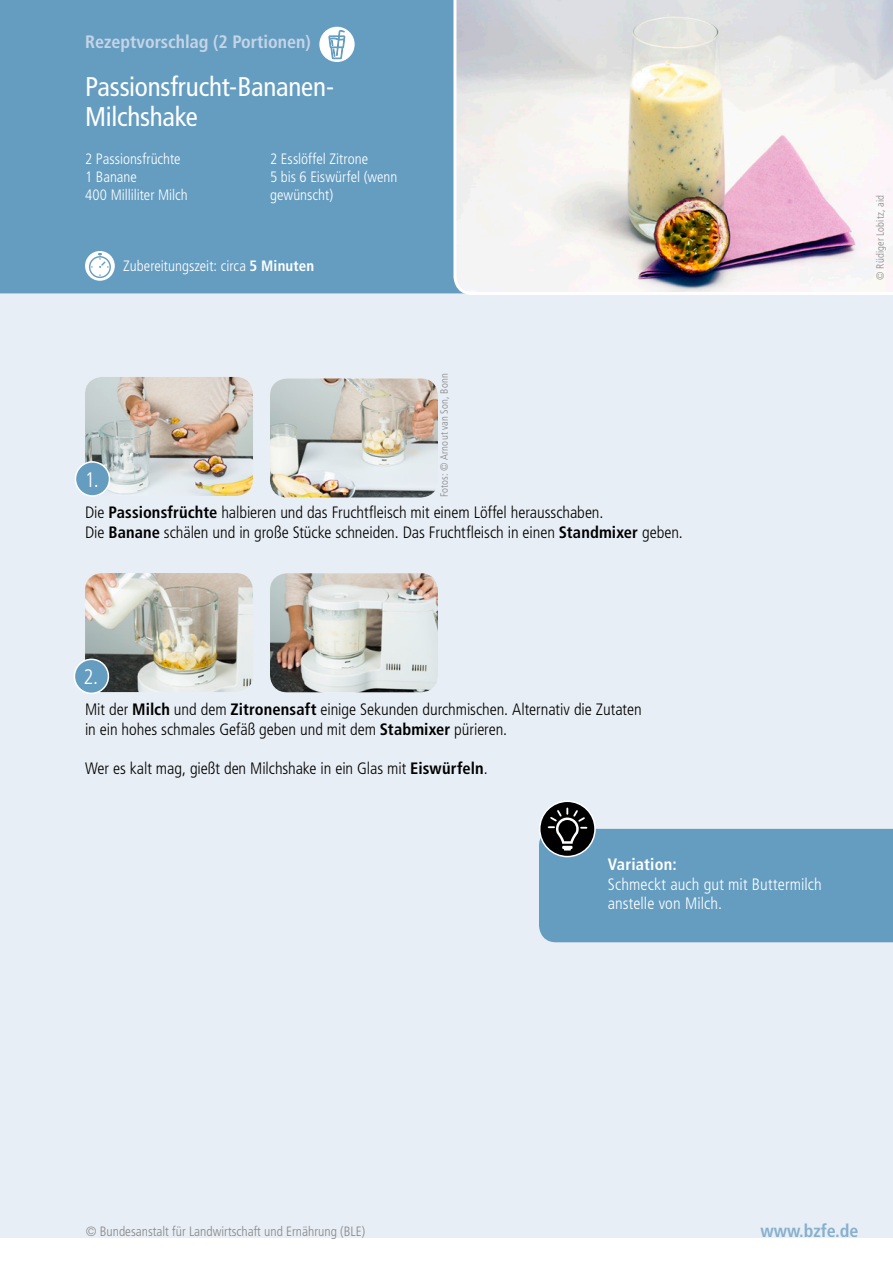
<style>
.page{position:relative;width:893px;height:1263px;background:#fff}
.page>*{position:absolute;margin:0;border:0;box-sizing:border-box;transform-origin:0 0}
._1_Head{font:condensed 27px/30px "Frutiger LT";letter-spacing:-.01em;color:#fff}
._1_Zahl{font:300 condensed 21px "Frutiger LT";color:#fff}
.t1{font:700 condensed 18px "Frutiger LT";color:#c6d5e6}
._1_Subhead{font:700 condensed 18px "Frutiger LT";color:#87b0ce}
.Zubereitung{font:300 condensed 16.5px/19.5px "Frutiger LT";letter-spacing:-.005em;color:#000}
.Tipp{font:300 condensed 16.5px/19.8px "Frutiger LT";letter-spacing:.005em;color:#fff}
.Tipp-2{font:700 condensed 16.5px "Frutiger LT";letter-spacing:.01em;color:#fff}
.Zutaten{font:300 condensed 15px/18px "Frutiger LT";color:#fff}
.t2{font:300 condensed 13.5px "Frutiger LT";color:#868686}
.t3{font:300 condensed 10.5px "Frutiger LT";letter-spacing:.015em;color:#868686}
.s1{font-weight:700}
</style>
<div class="page">
<div style="left:0;top:293px;width:893px;height:944px;background:#e8eef5"></div>
<div style="left:0;top:0;width:453px;height:293px;background:#659dc1"></div>
<img style="left:85px;top:377px;width:168px;height:119px">
<img style="left:270px;top:378px;width:168px;height:119px">
<svg style="left:453px;top:0;width:440px;height:295px"></svg>
<div style="left:319px;top:27px;width:36px;height:35px;background:#fff;border-radius:50%"></div>
<svg style="left:328px;top:25px;width:17px;height:34px"></svg>
<svg style="left:85px;top:251px;width:30px;height:30px"></svg>
<div style="left:89px;top:256px;width:22px;height:22px;border:1px solid #659dc1;border-radius:50%"></div>
<svg style="left:98px;top:253px;width:10px;height:16px"></svg>
<div style="left:75px;top:462px;width:34px;height:34px;background:#659dc1;border-radius:50%"></div>
<div style="left:75px;top:461px;width:35px;height:36px;border:2px solid #fff;border-radius:50%"></div>
<img style="left:85px;top:573px;width:168px;height:119px">
<img style="left:270px;top:573px;width:168px;height:119px">
<div style="left:74px;top:659px;width:34px;height:34px;background:#659dc1;border-radius:50%"></div>
<div style="left:74px;top:659px;width:35px;height:35px;border:2px solid #fff;border-radius:50%"></div>
<svg style="left:540px;top:801px;width:55px;height:55px"></svg>
<svg style="left:539px;top:807px;width:354px;height:135px;background:#75a3c1"></svg>
<p class="t1" style="left:85px;top:31px;width:227px">Rezeptvorschlag (2 Portionen)</p>
<p class="_1_Head" style="left:85px;top:72px;width:251px">Passionsfrucht-Bananen-<br>Milchshake</p>
<p class="Zutaten" style="left:85px;top:150px;width:97px">2 Passionsfrüchte</p>
<p class="Zutaten" style="left:85px;top:168px;width:53px">1 Banane</p>
<p class="Zutaten" style="left:85px;top:186px;width:104px">400 Milliliter Milch</p>
<p class="Zutaten" style="left:270px;top:150px;width:100px">2 Esslöffel Zitrone</p>
<p class="Zutaten" style="left:270px;top:168px;width:129px">5 bis 6 Eiswürfel (wenn gewünscht)</p>
<p class="Zutaten" style="left:123px;top:257px;width:193px">Zubereitungszeit: circa <span class="s1">5 Minuten</span></p>
<p class="_1_Zahl" style="left:85px;top:468px;width:15px">1.</p>
<p class="t3" style="left:438px;top:497px;width:125px;rotate:-90deg">Fotos: © Arnout van Son, Bonn</p>
<p class="Zubereitung" style="left:85px;top:503px;width:599px">Die <span class="s1">Passionsfrüchte</span> halbieren und das Fruchtfleisch mit einem Löffel herausschaben.<br>Die <span class="s1">Banane</span> schälen und in große Stücke schneiden. Das Fruchtfleisch in einen <span class="s1">Standmixer</span> geben.</p>
<p class="_1_Zahl" style="left:84px;top:665px;width:16px">2.</p>
<p class="Zubereitung" style="left:85px;top:700px;width:558px">Mit der <span class="s1">Milch</span> und dem <span class="s1">Zitronensaft</span> einige Sekunden durchmischen. Alternativ die Zutaten in ein hohes schmales Gefäß geben und mit dem <span class="s1">Stabmixer</span> pürieren.</p>
<p class="Zubereitung" style="left:85px;top:758px;width:404px">Wer es kalt mag, gießt den Milchshake in ein Glas mit <span class="s1">Eiswürfeln</span>.</p>
<p class="Tipp-2" style="left:608px;top:854px;width:71px">Variation:</p>
<p class="Tipp" style="left:608px;top:874px;width:216px">Schmeckt auch gut mit Buttermilch anstelle von Milch.</p>
<p class="t3" style="left:874px;top:280px;width:86px;rotate:-90deg">© Rüdiger Lobitz, aid</p>
<p class="t2" style="left:86px;top:1224px;width:281px">© Bundesanstalt für Landwirtschaft und Ernährung (BLE)</p>
<p class="_1_Subhead" style="left:760px;top:1220px;width:100px">www.bzfe.de</p>
</div>
